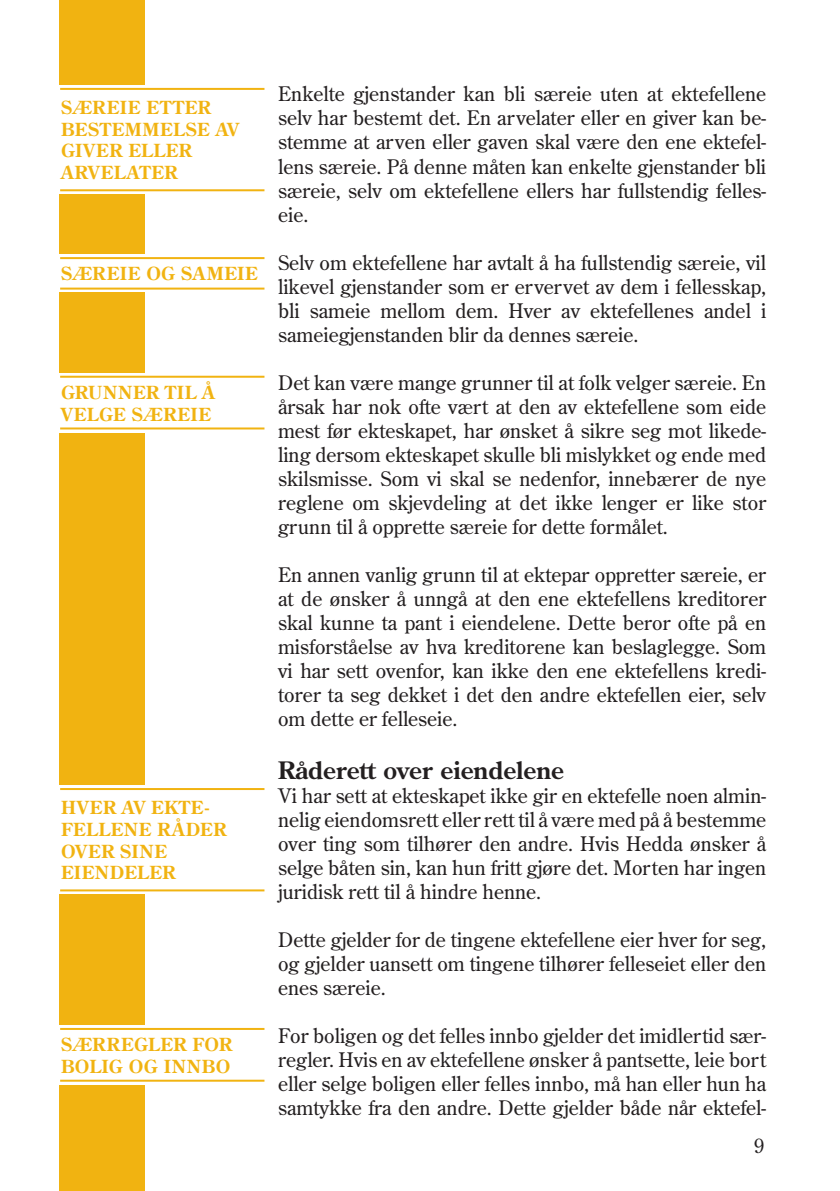
<style>
.page{position:relative;width:840px;height:1191px;background:#fff}
.page>*{position:absolute;margin:0;border:0;box-sizing:border-box;transform-origin:0 0}
.t1{font:700 24px "Century Old Style";color:#231f20}
.t2{font:20px/24px "Century Old Style";color:#231f20;text-align:justify}
.t3{font:700 18px/21.6px "Century Old Style";letter-spacing:.03em;color:#f1b311}
</style>
<div class="page">
<div style="left:60px;top:0;width:85px;height:1191px;background:#f1b311"></div>
<div style="left:55px;top:254px;width:209px;height:38px;background:#fff"></div>
<hr style="left:60px;top:257px;width:204px;height:2px;background:#f1b311">
<hr style="left:60px;top:287px;width:204px;height:2px;background:#f1b311">
<div style="left:55px;top:85px;width:211px;height:108px;background:#fff"></div>
<hr style="left:60px;top:88px;width:204px;height:2px;background:#f1b311">
<hr style="left:60px;top:189px;width:204px;height:2px;background:#f1b311">
<div style="left:55px;top:373px;width:196px;height:59px;background:#fff"></div>
<hr style="left:60px;top:376px;width:204px;height:2px;background:#f1b311">
<hr style="left:60px;top:427px;width:204px;height:2px;background:#f1b311">
<div style="left:55px;top:785px;width:196px;height:109px;background:#fff"></div>
<hr style="left:60px;top:788px;width:204px;height:2px;background:#f1b311">
<hr style="left:60px;top:889px;width:204px;height:2px;background:#f1b311">
<div style="left:55px;top:1025px;width:196px;height:59px;background:#fff"></div>
<hr style="left:60px;top:1028px;width:204px;height:2px;background:#f1b311">
<hr style="left:60px;top:1079px;width:204px;height:2px;background:#f1b311">
<p class="t3" style="left:61px;top:96px;width:179px">SÆREIE ETTER<br>BESTEMMELSE AV<br>GIVER ELLER</p>
<p class="t3" style="left:61px;top:161px;width:118px">ARVELATER</p>
<p class="t3" style="left:61px;top:263px;width:198px">SÆREIE OG SAMEIE</p>
<p class="t3" style="left:61px;top:381px;width:155px">GRUNNER TIL Å<br>VELGE SÆREIE</p>
<p class="t3" style="left:61px;top:796px;width:167px">HVER AV EKTE-<br>FELLENE RÅDER<br>OVER SINE</p>
<p class="t3" style="left:61px;top:861px;width:116px">EIENDELER</p>
<p class="t3" style="left:61px;top:1033px;width:173px">SÆRREGLER FOR<br>BOLIG OG INNBO</p>
<p class="t2" style="left:278px;top:82px;width:489px">Enkelte gjenstander kan bli særeie uten at ektefellene selv har bestemt det. En arvelater eller en giver kan be&shy;stemme at arven eller gaven skal være den ene ektefel&shy;lens særeie. På denne måten kan enkelte gjenstander bli særeie, selv om ektefellene ellers har fullstendig felles&shy;eie.</p>
<p class="t2" style="left:278px;top:250px;width:489px">Selv om ektefellene har avtalt å ha fullstendig særeie, vil likevel gjenstander som er ervervet av dem i fellesskap, bli sameie mellom dem. Hver av ektefellenes andel i sameiegjenstanden blir da dennes særeie.</p>
<p class="t2" style="left:278px;top:370px;width:489px">Det kan være mange grunner til at folk velger særeie. En årsak har nok ofte vært at den av ektefellene som eide mest før ekteskapet, har ønsket å sikre seg mot likede&shy;ling dersom ekteskapet skulle bli mislykket og ende med skilsmisse. Som vi skal se nedenfor, innebærer de nye reglene om skjevdeling at det ikke lenger er like stor grunn til å opprette særeie for dette formålet.</p>
<p class="t2" style="left:278px;top:562px;width:489px">En annen vanlig grunn til at ektepar oppretter særeie, er at de ønsker å unngå at den ene ektefellens kreditorer skal kunne ta pant i eiendelene. Dette beror ofte på en misforståelse av hva kreditorene kan beslaglegge. Som vi har sett ovenfor, kan ikke den ene ektefellens kredi&shy;torer ta seg dekket i det den andre ektefellen eier, selv om dette er felleseie.</p>
<p class="t1" style="left:278px;top:754px;width:287px">Råderett over eiendelene</p>
<p class="t2" style="left:278px;top:782px;width:489px">Vi har sett at ekteskapet ikke gir en ektefelle noen almin&shy;nelig eiendomsrett eller rett til å være med på å bestemme over ting som tilhører den andre. Hvis Hedda ønsker å selge båten sin, kan hun fritt gjøre det. Morten har ingen juridisk rett til å hindre henne.</p>
<p class="t2" style="left:278px;top:926px;width:489px">Dette gjelder for de tingene ektefellene eier hver for seg, og gjelder uansett om tingene tilhører felleseiet eller den enes særeie.</p>
<p class="t2" style="left:278px;top:1022px;width:489px">For boligen og det felles innbo gjelder det imidlertid sær&shy;regler. Hvis en av ektefellene ønsker å pantsette, leie bort eller selge boligen eller felles innbo, må han eller hun ha samtykke fra den andre. Dette gjelder både når ektefel-</p>
<p class="t2" style="left:753px;top:1133px;width:11px">9</p>
</div>
